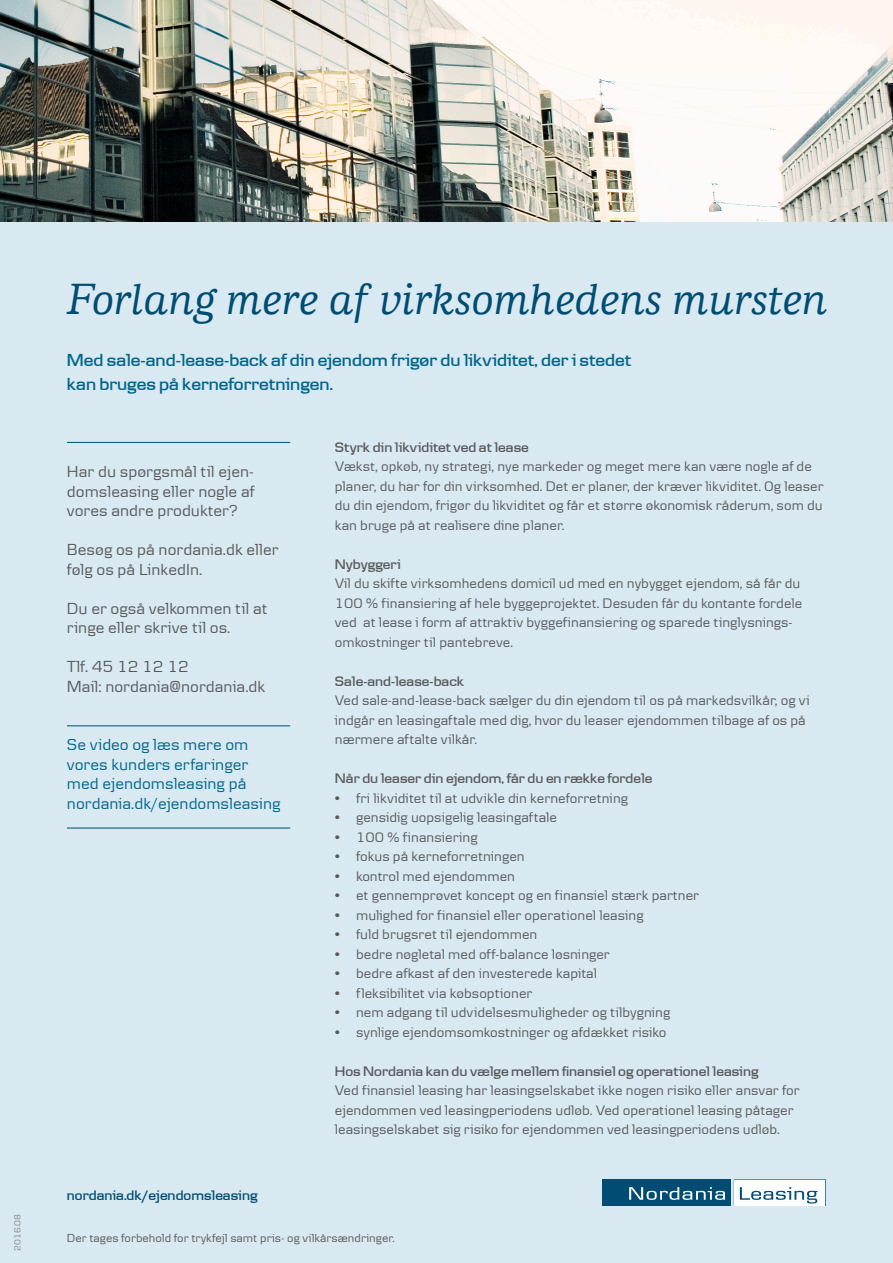
<style>
.page{position:relative;width:893px;height:1263px;background:#fff}
.page>*{position:absolute;margin:0;border:0;box-sizing:border-box;transform-origin:0 0}
.t1{font:italic 500 45px "Danske Human";color:#004c72}
.t2{font:18px/24px "Danske Headline Semibold RU";color:#00648a}
.t3{font:16.5px/19.5px "Danske Text";color:#57585a}
.t4{font:16.5px/19.5px "Danske Text";color:#00648a}
.t5{font:14.25px/19.5px "Danske Text";color:#57585a}
.t6{font:14.25px "Danske Headline Semibold RU";color:#57585a}
.t7{font:14.25px "Danske Headline Semibold RU";color:#004c72}
.t8{font:12px "Danske Text";color:#57585a}
.t9{font:9px "Danske Text";color:#808285}
.s1{font-family:"Danske Headline Semibold RU"}
</style>
<div class="page">
<div style="left:0;top:221px;width:893px;height:1042px;background:#d8e9f1"></div>
<img style="left:0;top:0;width:893px;height:221px">
<hr style="left:67px;top:725px;width:223px;height:1px;background:#004c72">
<hr style="left:67px;top:828px;width:223px;height:1px;background:#004c72">
<hr style="left:67px;top:442px;width:223px;height:1px;background:#004c72">
<div style="left:603px;top:1179px;width:128px;height:27px;background:#004c72"></div>
<svg style="left:629px;top:1187px;width:96px;height:13px"></svg>
<svg style="left:734px;top:1179px;width:92px;height:27px;background:#d7e3e9"></svg>
<p class="t9" style="left:12px;top:1251px;width:38px;rotate:-90deg">2016.08</p>
<p class="t1" style="left:67px;top:274px;width:763px">Forlang mere af virksomhedens mursten</p>
<p class="t2" style="left:67px;top:348px;width:566px">Med sale-and-lease-back af din ejendom frigør du likviditet, der i stedet kan bruges på kerneforretningen.</p>
<p class="t3" style="left:67px;top:462px;width:189px;text-align:justify">Har du spørgsmål til ejen&shy;domsleasing eller nogle af vores andre produkter?</p>
<p class="t3" style="left:67px;top:540px;width:213px">Besøg os på nordania.dk eller følg os på LinkedIn.</p>
<p class="t3" style="left:67px;top:598px;width:202px">Du er også velkommen til at ringe eller skrive til os.</p>
<p class="t3" style="left:67px;top:657px;width:123px">Tlf. 45 12 12 12</p>
<p class="t3" style="left:67px;top:676px;width:200px">Mail: nordania@nordania.dk</p>
<p class="t4" style="left:67px;top:735px;width:215px">Se video og læs mere om vores kunders erfaringer med ejendomsleasing på nordania.dk/ejendomsleasing</p>
<p class="t7" style="left:67px;top:1187px;width:192px">nordania.dk/ejendomsleasing</p>
<p class="t6" style="left:335px;top:438px;width:195px">Styrk din likviditet ved at lease</p>
<p class="t5" style="left:335px;top:456px;width:490px">Vækst, opkøb, ny strategi, nye markeder og meget mere kan være nogle af de planer, du har for din virksomhed. Det er planer, der kræver likviditet. Og leaser du din ejendom, frigør du likviditet og får et større økonomisk råderum, som du kan bruge på at realisere dine planer.</p>
<p class="t6" style="left:335px;top:555px;width:67px">Nybyggeri</p>
<p class="t5" style="left:335px;top:573px;width:469px">Vil du skifte virksomhedens domicil ud med en nybygget ejendom, så får du 100 % finansiering af hele byggeprojektet. Desuden får du kontante fordele ved at lease i form af attraktiv byggefinansiering og sparede tinglysnings&shy;omkostninger til pantebreve.</p>
<p class="t6" style="left:335px;top:672px;width:131px">Sale-and-lease-back</p>
<p class="t5" style="left:335px;top:690px;width:476px">Ved sale-and-lease-back sælger du din ejendom til os på markedsvilkår, og vi indgår en leasingaftale med dig, hvor du leaser ejendommen tilbage af os på nærmere aftalte vilkår.</p>
<p class="t6" style="left:335px;top:770px;width:319px">Når du leaser din ejendom, får du en række fordele</p>
<p class="t5" style="left:335px;top:788px;width:295px">• fri likviditet til at udvikle din kerneforretning</p>
<p class="t5" style="left:335px;top:807px;width:224px">• gensidig uopsigelig leasingaftale</p>
<p class="t5" style="left:335px;top:827px;width:144px">• 100 % finansiering</p>
<p class="t5" style="left:335px;top:846px;width:191px">• fokus på kerneforretningen</p>
<p class="t5" style="left:335px;top:866px;width:182px">• kontrol med ejendommen</p>
<p class="t5" style="left:335px;top:885px;width:366px">• et gennemprøvet koncept og en finansiel stærk partner</p>
<p class="t5" style="left:335px;top:905px;width:310px">• mulighed for finansiel eller operationel leasing</p>
<p class="t5" style="left:335px;top:924px;width:204px">• fuld brugsret til ejendommen</p>
<p class="t5" style="left:335px;top:944px;width:277px">• bedre nøgletal med off-balance løsninger</p>
<p class="t5" style="left:335px;top:963px;width:264px">• bedre afkast af den investerede kapital</p>
<p class="t5" style="left:335px;top:983px;width:199px">• fleksibilitet via købsoptioner</p>
<p class="t5" style="left:335px;top:1002px;width:337px">• nem adgang til udvidelsesmuligheder og tilbygning</p>
<p class="t5" style="left:335px;top:1022px;width:333px">• synlige ejendomsomkostninger og afdækket risiko</p>
<p class="t5" style="left:335px;top:1061px;width:466px"><span class="s1">Hos Nordania kan du vælge mellem finansiel og operationel leasing<br></span>Ved finansiel leasing har leasingselskabet ikke nogen risiko eller ansvar for ejendommen ved leasingperiodens udløb. Ved operationel leasing påtager leasingselskabet sig risiko for ejendommen ved leasingperiodens udløb.</p>
<p class="t8" style="left:67px;top:1231px;width:329px">Der tages forbehold for trykfejl samt pris- og vilkårsændringer.</p>
</div>
